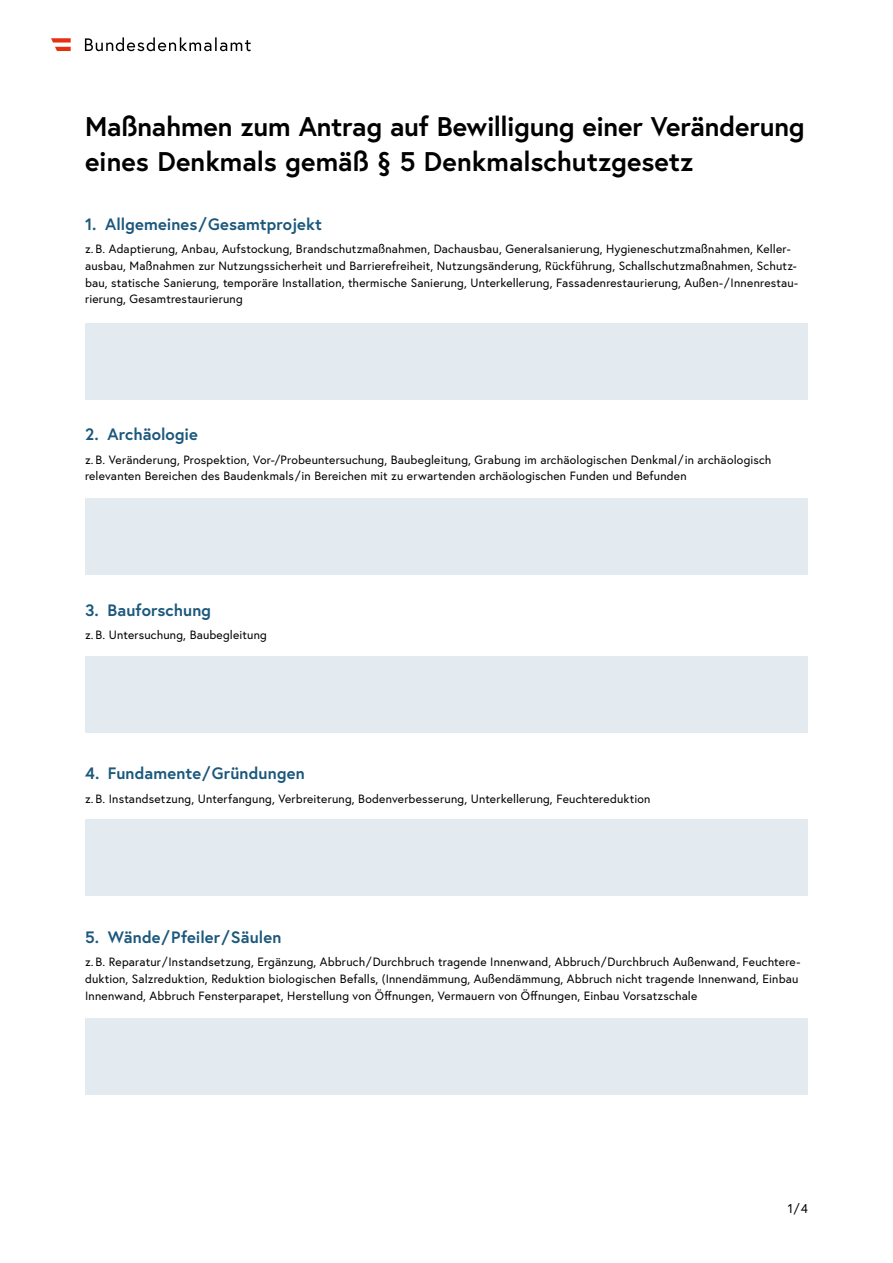
<style>
.page{position:relative;width:893px;height:1263px;background:#fff}
.page>*{position:absolute;margin:0;border:0;box-sizing:border-box;transform-origin:0 0}
.h1_ohne_Nummerierung{font:700 27px/35.1px "Europa Austria";letter-spacing:-.005em;color:#000}
.ol_nummerierte_Liste_als_h2{font:700 16.5px "Europa Austria";letter-spacing:.005em;color:#1b587c}
.t1{font:12.75px "Europa Austria";color:#000}
.p_small{font:12px/16.8px "Europa Austria";letter-spacing:.015em;color:#000}
</style>
<div class="page">
<svg style="left:85px;top:37px;width:166px;height:14px"></svg>
<svg style="left:51px;top:38px;width:20px;height:13px"></svg>
<div style="left:85px;top:323px;width:723px;height:77px;background:#e4ebf0"></div>
<div style="left:85px;top:499px;width:723px;height:76px;background:#e4ebf0"></div>
<div style="left:85px;top:656px;width:723px;height:76px;background:#e4ebf0"></div>
<div style="left:85px;top:820px;width:723px;height:76px;background:#e4ebf0"></div>
<div style="left:85px;top:1018px;width:723px;height:77px;background:#e4ebf0"></div>
<h1 class="h1_ohne_Nummerierung" style="left:85px;top:108px;width:721px">Maßnahmen zum Antrag auf Bewilligung einer Veränderung eines Denkmals gemäß § 5 Denkmalschutzgesetz</h1>
<h2 class="ol_nummerierte_Liste_als_h2" style="left:85px;top:213px;width:239px">1. Allgemeines/Gesamtprojekt</h2>
<p class="p_small" style="left:85px;top:240px;width:714px">z. B. Adaptierung, Anbau, Aufstockung, Brandschutzmaßnahmen, Dachausbau, Generalsanierung, Hygieneschutzmaßnahmen, Keller&shy;ausbau, Maßnahmen zur Nutzungssicherheit und Barrierefreiheit, Nutzungsänderung, Rückführung, Schallschutzmaßnahmen, Schutz&shy;bau, statische Sanierung, temporäre Installation, thermische Sanierung, Unterkellerung, Fassadenrestaurierung, Außen-/Innenrestau&shy;rierung, Gesamtrestaurierung</p>
<h2 class="ol_nummerierte_Liste_als_h2" style="left:85px;top:423px;width:114px">2. Archäologie</h2>
<p class="p_small" style="left:85px;top:451px;width:688px">z. B. Veränderung, Prospektion, Vor-/Probeuntersuchung, Baubegleitung, Grabung im archäologischen Denkmal/in archäologisch relevanten Bereichen des Baudenkmals/in Bereichen mit zu erwartenden archäologischen Funden und Befunden</p>
<h2 class="ol_nummerierte_Liste_als_h2" style="left:85px;top:598px;width:128px">3. Bauforschung</h2>
<p class="p_small" style="left:85px;top:626px;width:183px">z. B. Untersuchung, Baubegleitung</p>
<h2 class="ol_nummerierte_Liste_als_h2" style="left:85px;top:762px;width:221px">4. Fundamente/Gründungen</h2>
<p class="p_small" style="left:85px;top:790px;width:567px">z. B. Instandsetzung, Unterfangung, Verbreiterung, Bodenverbesserung, Unterkellerung, Feuchtereduktion</p>
<h2 class="ol_nummerierte_Liste_als_h2" style="left:85px;top:926px;width:198px">5. Wände/Pfeiler/Säulen</h2>
<p class="p_small" style="left:85px;top:953px;width:717px">z. B. Reparatur/Instandsetzung, Ergänzung, Abbruch/Durchbruch tragende Innenwand, Abbruch/Durchbruch Außenwand, Feuchtere&shy;duktion, Salzreduktion, Reduktion biologischen Befalls, (Innendämmung, Außendämmung, Abbruch nicht tragende Innenwand, Einbau<br>Innenwand, Abbruch Fensterparapet, Herstellung von Öffnungen, Vermauern von Öffnungen, Einbau Vorsatzschale</p>
<p class="t1" style="left:788px;top:1200px;width:22px">1/4</p>
</div>
